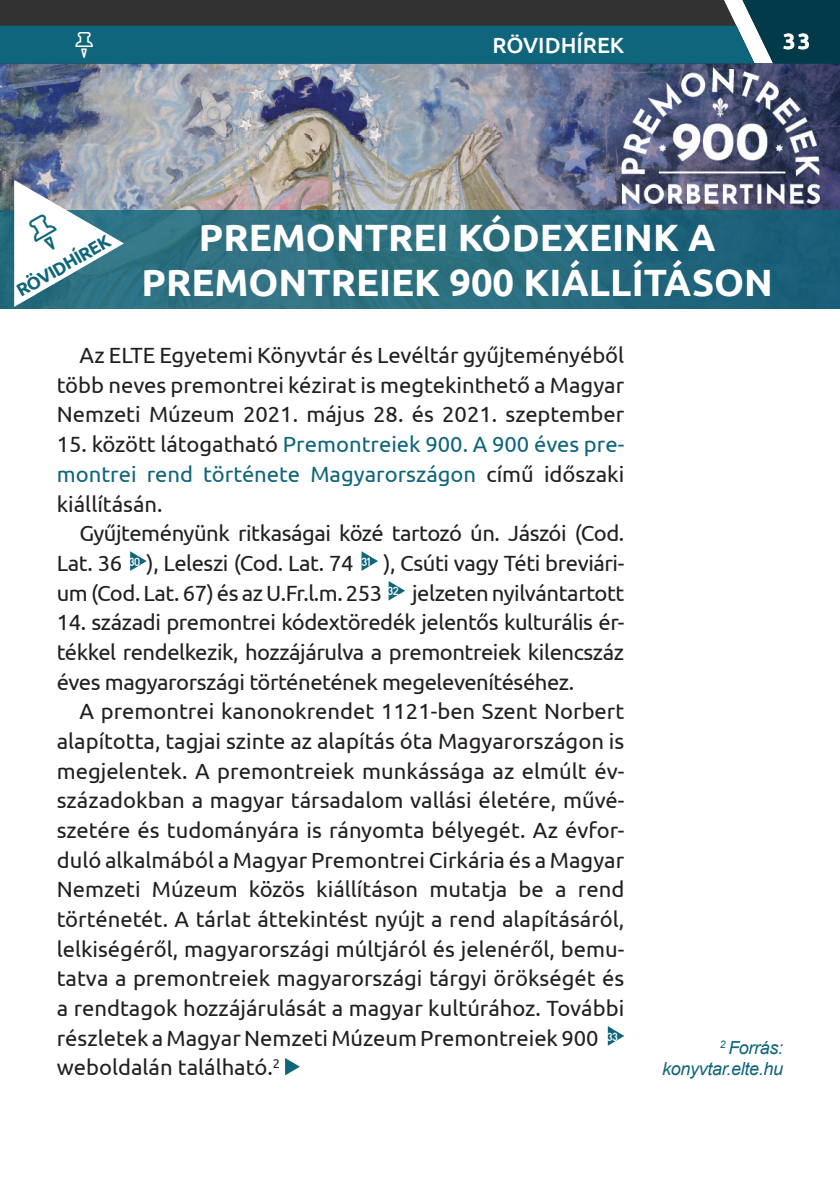
<style>
.page{position:relative;width:840px;height:1191px;background:#fff}
.page>*{position:absolute;margin:0;border:0;box-sizing:border-box;transform-origin:0 0}
.EKE_cím{font:700 38px "Ubuntu";color:#fff}
.EKE_alap{font:22px/29.6px "Ubuntu";letter-spacing:-.02em;color:#231f20;text-align:justify}
.EKE_alap-2{font:22px/29.6px "Ubuntu";color:#0f657b;text-align:justify}
.t1{font:500 22px "Ubuntu";color:#fff}
.EKE_alap-3{font:22px "Ubuntu";color:#231f20}
.t2{font:700 22px "Ubuntu";color:#fff}
.Lábjegyzet{font:italic 18px/21.6px "Arial";letter-spacing:-.02em;color:#0f657b;text-align:right}
.Lábjegyzet-2{font:700 18px "Ubuntu";color:#0f657b}
.Linkszam{font:14px "BN 67..9010 03.Regular";letter-spacing:-.04em;color:#fff}
.s1{color:#231f20}
</style>
<div class="page">
<img style="left:0;top:63px;width:839px;height:147px">
<svg style="left:0;top:210px;width:839px;height:98px;background:#276b7e"></svg>
<svg style="left:130px;top:551px;width:16px;height:20px"></svg>
<svg style="left:361px;top:551px;width:17px;height:20px"></svg>
<svg style="left:388px;top:581px;width:17px;height:19px"></svg>
<svg style="left:607px;top:1026px;width:17px;height:19px"></svg>
<svg style="left:285px;top:1058px;width:15px;height:17px"></svg>
<svg style="left:0;top:0;width:839px;height:63px;background:#1f525f"></svg>
<svg style="left:14px;top:180px;width:110px;height:127px"></svg>
<p class="t1" style="left:492px;top:31px;width:133px">RÖVIDHÍREK</p>
<p class="t1" style="left:402px;top:31px;width:209px">HÍREK, BESZÁMOLÓ</p>
<p class="t2" style="left:782px;top:28px;width:28px">33</p>
<p class="Lábjegyzet-2" style="left:13px;top:282px;width:107px;rotate:-30deg">RÖVIDHÍREK</p>
<p class="EKE_cím" style="left:199px;top:214px;width:518px">PREMONTREI KÓDEXEINK A</p>
<p class="EKE_cím" style="left:141px;top:260px;width:632px">PREMONTREIEK 900 KIÁLLÍTÁSON</p>
<p class="EKE_alap" style="left:57px;top:340px;width:568px;text-indent:23px">Az ELTE Egyetemi Könyvtár és Levéltár gyűjteményéből több neves premontrei kézirat is megtekinthető a Magyar Nemzeti Múzeum 2021. május 28. és 2021. szeptember</p>
<p class="EKE_alap-2" style="left:57px;top:429px;width:568px"><span class="s1">15. között látogatható</span> Premontreiek 900. A 900 éves pre&shy;montrei rend története Magyarországon <span class="s1">című időszaki kiállításán.</span></p>
<p class="EKE_alap" style="left:57px;top:518px;width:568px;text-indent:23px">Gyűjteményünk ritkaságai közé tartozó ún. Jászói (Cod.<br>Lat. 36</p>
<p class="Linkszam" style="left:129px;top:555px;width:13px">30</p>
<p class="EKE_alap" style="left:146px;top:547px;width:208px">), Leleszi (Cod. Lat. 74</p>
<p class="Linkszam" style="left:361px;top:555px;width:10px">31</p>
<p class="EKE_alap" style="left:383px;top:547px;width:242px">), Csúti vagy Téti breviári-</p>
<p class="EKE_alap" style="left:57px;top:577px;width:327px">um (Cod. Lat. 67) és az U.Fr.l.m. 253</p>
<p class="Linkszam" style="left:387px;top:585px;width:13px">32</p>
<p class="EKE_alap" style="left:412px;top:577px;width:213px">jelzeten nyilvántartott</p>
<p class="EKE_alap" style="left:57px;top:607px;width:568px">14. századi premontrei kódextöredék jelentős kulturális ér&shy;tékkel rendelkezik, hozzájárulva a premontreiek kilencszáz éves magyarországi történetének megelevenítéséhez.</p>
<p class="EKE_alap" style="left:57px;top:696px;width:568px;text-indent:23px">A premontrei kanonokrendet 1121-ben Szent Norbert alapította, tagjai szinte az alapítás óta Magyarországon is megjelentek. A premontreiek munkássága az elmúlt év&shy;századokban a magyar társadalom vallási életére, művé&shy;szetére és tudományára is rányomta bélyegét. Az évfor&shy;duló alkalmából a Magyar Premontrei Cirkária és a Magyar Nemzeti Múzeum közös kiállításon mutatja be a rend történetét. A tárlat áttekintést nyújt a rend alapításáról, lelkiségéről, magyarországi múltjáról és jelenéről, bemu&shy;tatva a premontreiek magyarországi tárgyi örökségét és a rendtagok hozzájárulását a magyar kultúrához. További részletek a Magyar Nemzeti Múzeum Premontreiek 900</p>
<p class="Linkszam" style="left:606px;top:1030px;width:13px">33</p>
<p class="EKE_alap-3" style="left:57px;top:1054px;width:225px">weboldalán található.<sup>2</sup></p>
<p class="Lábjegyzet" style="left:661px;top:1037px;width:123px"><sup>2</sup> Forrás: konyvtar.elte.hu</p>
</div>
